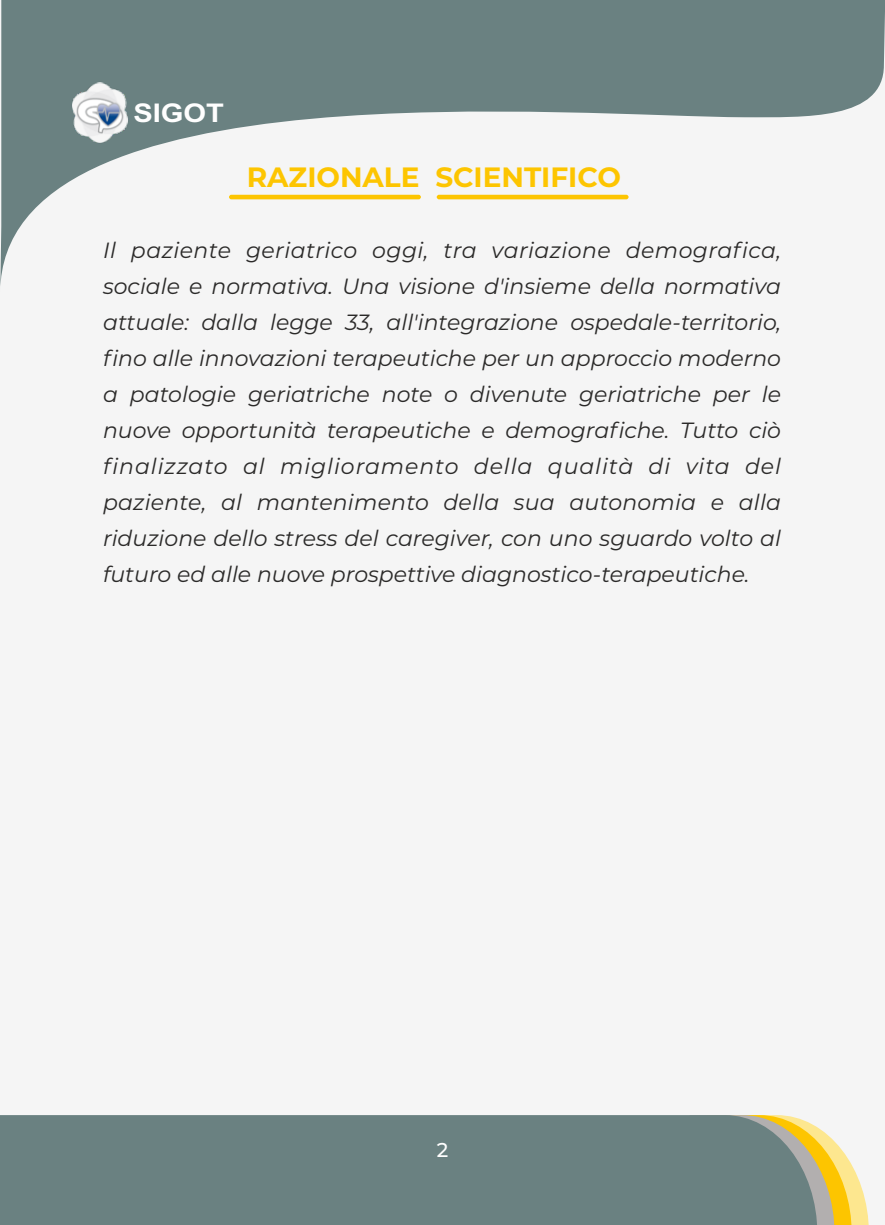
<style>
.page{position:relative;width:885px;height:1225px;background:#fff}
.page>*{position:absolute;margin:0;border:0;box-sizing:border-box;transform-origin:0 0}
.t1{font:700 27.8px "Montserrat";color:#fdc500}
.t2{font:700 25.8px "Arial";color:#fefefe;scale:1.13 1}
.t3{font:italic 22px/36px "Montserrat";color:#2b2a29;text-align:justify}
.t4{font:500 20px "Montserrat";color:#fefefe}
</style>
<div class="page">
<div style="left:0;top:0;width:884px;height:1225px;background:#f5f5f5"></div>
<svg style="left:0;top:0;width:884px;height:286px"></svg>
<svg style="left:817px;top:1127px;width:51px;height:98px"></svg>
<div style="left:0;top:1115px;width:817px;height:110px;background:#6a8181"></div>
<img style="left:71px;top:80px;width:59px;height:65px">
<hr style="left:436px;top:195px;width:192px;height:4px;background:#fdc500;border-radius:2px">
<hr style="left:229px;top:195px;width:192px;height:4px;background:#fdc500;border-radius:2px">
<p class="t2" style="left:133px;top:103px;width:82px">SIGOT</p>
<p class="t1" style="left:247px;top:160px;width:376px">RAZIONALE SCIENTIFICO</p>
<p class="t3" style="left:103px;top:232px;width:679px">Il paziente geriatrico oggi, tra variazione demografica, sociale e normativa. Una visione d'insieme della normativa attuale: dalla legge 33, all'integrazione ospedale-territorio, fino alle innovazioni terapeutiche per un approccio moderno a patologie geriatriche note o divenute geriatriche per le nuove opportunità terapeutiche e demografiche. Tutto ciò finalizzato al miglioramento della qualità di vita del paziente, al mantenimento della sua autonomia e alla riduzione dello stress del caregiver, con uno sguardo volto al futuro ed alle nuove prospettive diagnostico-terapeutiche.</p>
<p class="t4" style="left:437px;top:1137px;width:13px">2</p>
</div>
